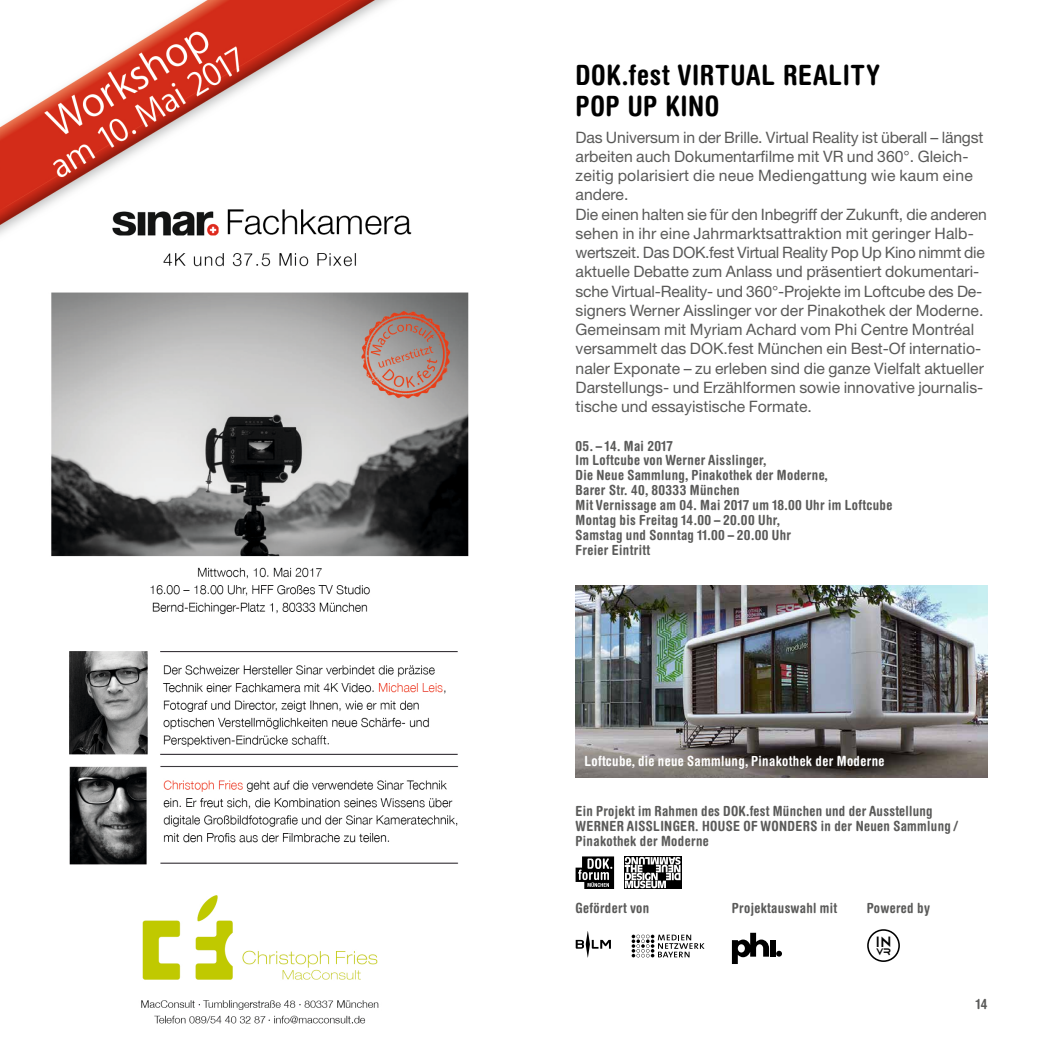
<style>
.page{position:relative;width:1042px;height:1042px;background:#fff}
.page>*{position:absolute;margin:0;border:0;box-sizing:border-box;transform-origin:0 0}
.t1{font:700 condensed 28px/31.5px "Helvetica Rounded LT";letter-spacing:.025em;color:#000}
.t2{font:19.43px "Telegrafico";color:#000}
.t3{font:15.75px/19.2px "Helvetica Neue LT Std";color:#5a5a59}
.t4{font:700 condensed 14px/14.9px "Helvetica Rounded LT Std";letter-spacing:.025em;color:#5a5a59}
.t5{font:700 condensed 14px "Helvetica Rounded LT Std";letter-spacing:.025em;color:#fff}
</style>
<div class="page">
<img style="left:0;top:0;width:469px;height:1024px">
<img style="left:575px;top:585px;width:412px;height:193px">
<svg style="left:575px;top:856px;width:39px;height:33px"></svg>
<div style="left:769px;top:940px;width:6px;height:16px;background:#000"></div>
<svg style="left:732px;top:933px;width:37px;height:31px"></svg>
<svg style="left:776px;top:951px;width:6px;height:5px"></svg>
<div style="left:867px;top:929px;width:33px;height:33px;border:2px solid #000;border-radius:50%"></div>
<svg style="left:624px;top:856px;width:57px;height:33px"></svg>
<svg style="left:625px;top:857px;width:55px;height:31px"></svg>
<svg style="left:631px;top:934px;width:73px;height:23px"></svg>
<svg style="left:576px;top:931px;width:35px;height:26px"></svg>
<h1 class="t1" style="left:575px;top:58px;width:306px">DOK.FEST VIRTUAL REALITY<br>POP UP KINO</h1>
<p class="t3" style="left:575px;top:127px;width:413px">Das Universum in der Brille. Virtual Reality ist überall – längst arbeiten auch Dokumentarfilme mit VR und 360°. Gleich&shy;zeitig polarisiert die neue Mediengattung wie kaum eine andere.<br>Die einen halten sie für den Inbegriff der Zukunft, die anderen sehen in ihr eine Jahrmarktsattraktion mit geringer Halb&shy;wertszeit. Das DOK.fest Virtual Reality Pop Up Kino nimmt die aktuelle Debatte zum Anlass und präsentiert dokumentari&shy;sche Virtual-Reality- und 360°-Projekte im Loftcube des De&shy;signers Werner Aisslinger vor der Pinakothek der Moderne.<br>Gemeinsam mit Myriam Achard vom Phi Centre Montréal versammelt das DOK.fest München ein Best-Of internatio&shy;naler Exponate – zu erleben sind die ganze Vielfalt aktueller Darstellungs- und Erzählformen sowie innovative journalis&shy;tische und essayistische Formate.</p>
<p class="t4" style="left:575px;top:438px;width:318px">05. – 14. Mai 2017<br>Im Loftcube von Werner Aisslinger,<br>Die Neue Sammlung, Pinakothek der Moderne,<br>Barer Str. 40, 80333 München<br>Mit Vernissage am 04. Mai 2017 um 18.00 Uhr im Loftcube Montag bis Freitag 14.00 – 20.00 Uhr,<br>Samstag und Sonntag 11.00 – 20.00 Uhr<br>Freier Eintritt</p>
<p class="t5" style="left:584px;top:753px;width:302px">Loftcube, die neue Sammlung, Pinakothek der Moderne</p>
<p class="t4" style="left:575px;top:804px;width:359px">Ein Projekt im Rahmen des DOK.fest München und der Ausstellung<br>WERNER AISSLINGER. HOUSE</p>
<p class="t4" style="left:743px;top:818px;width:216px">OF WONDERS in der Neuen Sammlung /</p>
<p class="t4" style="left:575px;top:833px;width:135px">Pinakothek der Moderne</p>
<p class="t4" style="left:575px;top:900px;width:75px">Gefördert von</p>
<p class="t4" style="left:732px;top:900px;width:107px">Projektauswahl mit</p>
<p class="t4" style="left:867px;top:900px;width:65px">Powered by</p>
<p class="t2" style="left:875px;top:928px;width:18px">IN<sub>VR</sub></p>
<p class="t4" style="left:975px;top:996px;width:13px">14</p>
</div>
